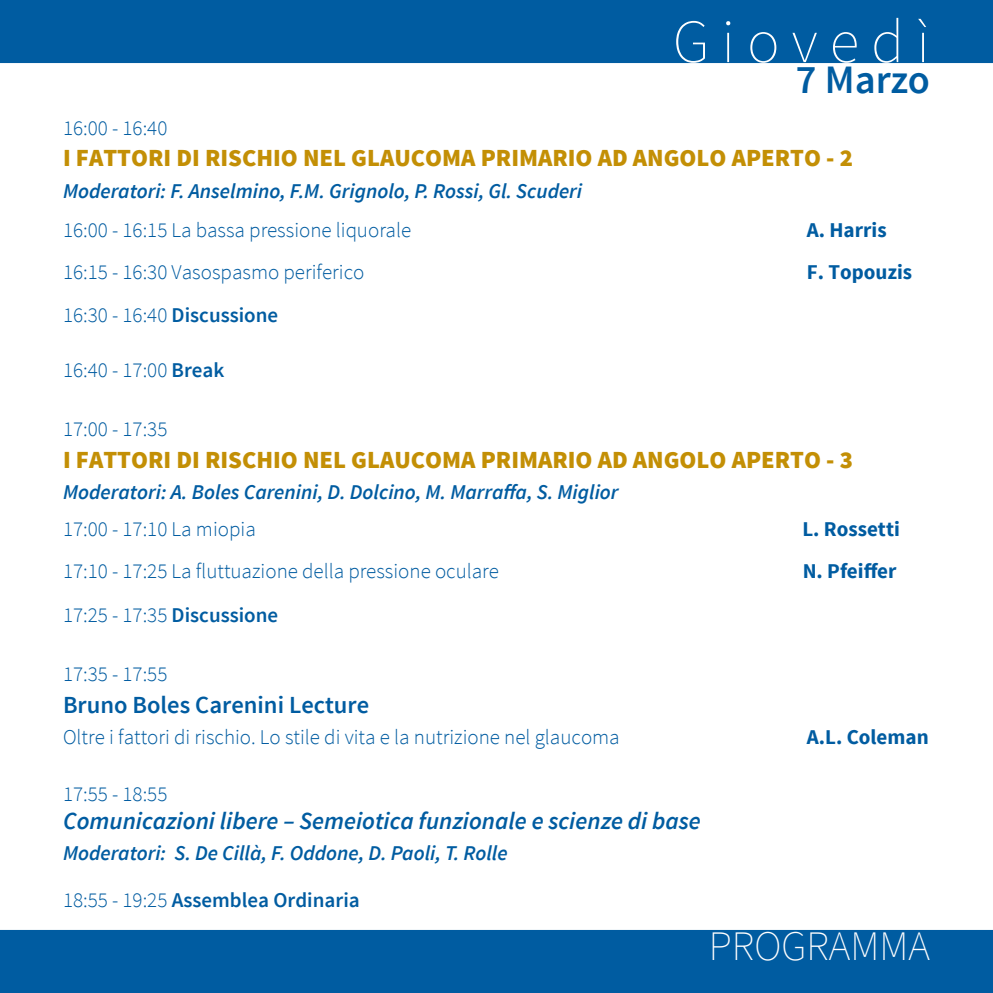
<style>
.page{position:relative;width:993px;height:993px;background:#fff}
.page>*{position:absolute;margin:0;border:0;box-sizing:border-box;transform-origin:0 0}
.t1{font:200 61.25px "Source Sans Pro";letter-spacing:.195em;color:#fff}
.t2{font:200 42px "Source Sans Pro";color:#fff}
.t3{font:600 40.25px "Source Sans Pro";letter-spacing:-.005em;color:#005ca1}
.t4{font:900 24.5px "Source Sans Pro";color:#c38f05}
.t5{font:italic 600 24.5px "Source Sans Pro";color:#005ca1}
.t6{font:600 24.5px "Source Sans Pro";color:#005ca1}
.t7{font:300 21px "Source Sans Pro";color:#005ca1}
.t8{font:italic 600 21px "Source Sans Pro";color:#005ca1}
.t9{font:700 21px "Source Sans Pro";color:#005ca1}
.t10{font:600 21px "Source Sans Pro";color:#005ca1}
.s1{font-weight:600}
.s2{font-weight:300}
</style>
<div class="page">
<div style="left:0;top:0;width:992px;height:992px;background:#005ca1"></div>
<div style="left:0;top:63px;width:992px;height:866px;background:#fff"></div>
<p class="t1" style="left:672px;top:5px;width:258px">Giovedì</p>
<p class="t3" style="left:795px;top:54px;width:135px">7 Marzo</p>
<p class="t7" style="left:63px;top:115px;width:106px">16:00 - 16:40</p>
<p class="t4" style="left:63px;top:142px;width:791px">I FATTORI DI RISCHIO NEL GLAUCOMA PRIMARIO AD ANGOLO APERTO - 2</p>
<p class="t8" style="left:63px;top:178px;width:520px">Moderatori: F. Anselmino, F.M. Grignolo, P. Rossi, Gl. Scuderi</p>
<p class="t7" style="left:63px;top:217px;width:349px">16:00 - 16:15 La bassa pressione liquorale</p>
<p class="t9" style="left:806px;top:216px;width:81px">A. Harris</p>
<p class="t7" style="left:63px;top:259px;width:303px">16:15 - 16:30 Vasospasmo periferico</p>
<p class="t9" style="left:806px;top:258px;width:107px">F. Topouzis</p>
<p class="t7" style="left:63px;top:302px;width:217px">16:30 - 16:40 <span class="s1">Discussione</span></p>
<p class="t7" style="left:63px;top:357px;width:163px">16:40 - 17:00 <span class="s1">Break</span></p>
<p class="t7" style="left:63px;top:416px;width:106px">17:00 - 17:35</p>
<p class="t4" style="left:63px;top:443px;width:791px">I FATTORI DI RISCHIO NEL GLAUCOMA PRIMARIO AD ANGOLO APERTO - 3</p>
<p class="t8" style="left:63px;top:479px;width:557px">Moderatori: A. Boles Carenini, D. Dolcino, M. Marraffa, S. Miglior</p>
<p class="t7" style="left:63px;top:516px;width:194px">17:00 - 17:10 La miopia</p>
<p class="t9" style="left:802px;top:515px;width:99px">L. Rossetti</p>
<p class="t7" style="left:63px;top:558px;width:437px">17:10 - 17:25 La fluttuazione della pressione oculare</p>
<p class="t9" style="left:802px;top:557px;width:95px">N. Pfeiffer</p>
<p class="t7" style="left:63px;top:602px;width:217px">17:25 - 17:35 <span class="s1">Discussione</span></p>
<p class="t7" style="left:63px;top:661px;width:106px">17:35 - 17:55</p>
<p class="t6" style="left:63px;top:689px;width:307px">Bruno Boles Carenini Lecture</p>
<p class="t7" style="left:63px;top:724px;width:558px">Oltre i fattori di rischio. Lo stile di vita e la nutrizione nel glaucoma</p>
<p class="t9" style="left:806px;top:723px;width:123px">A.L. Coleman</p>
<p class="t7" style="left:63px;top:780px;width:106px">17:55 - 18:55</p>
<p class="t5" style="left:63px;top:804px;width:639px">Comunicazioni libere – Semeiotica funzionale e scienze di base</p>
<p class="t8" style="left:63px;top:839px;width:446px">Moderatori: S. De Cillà, F. Oddone, D. Paoli, T. Rolle</p>
<p class="t10" style="left:63px;top:886px;width:298px"><span class="s2">18:55 - 19:25</span> Assemblea Ordinaria</p>
<p class="t2" style="left:708px;top:919px;width:222px">PROGRAMMA</p>
</div>
